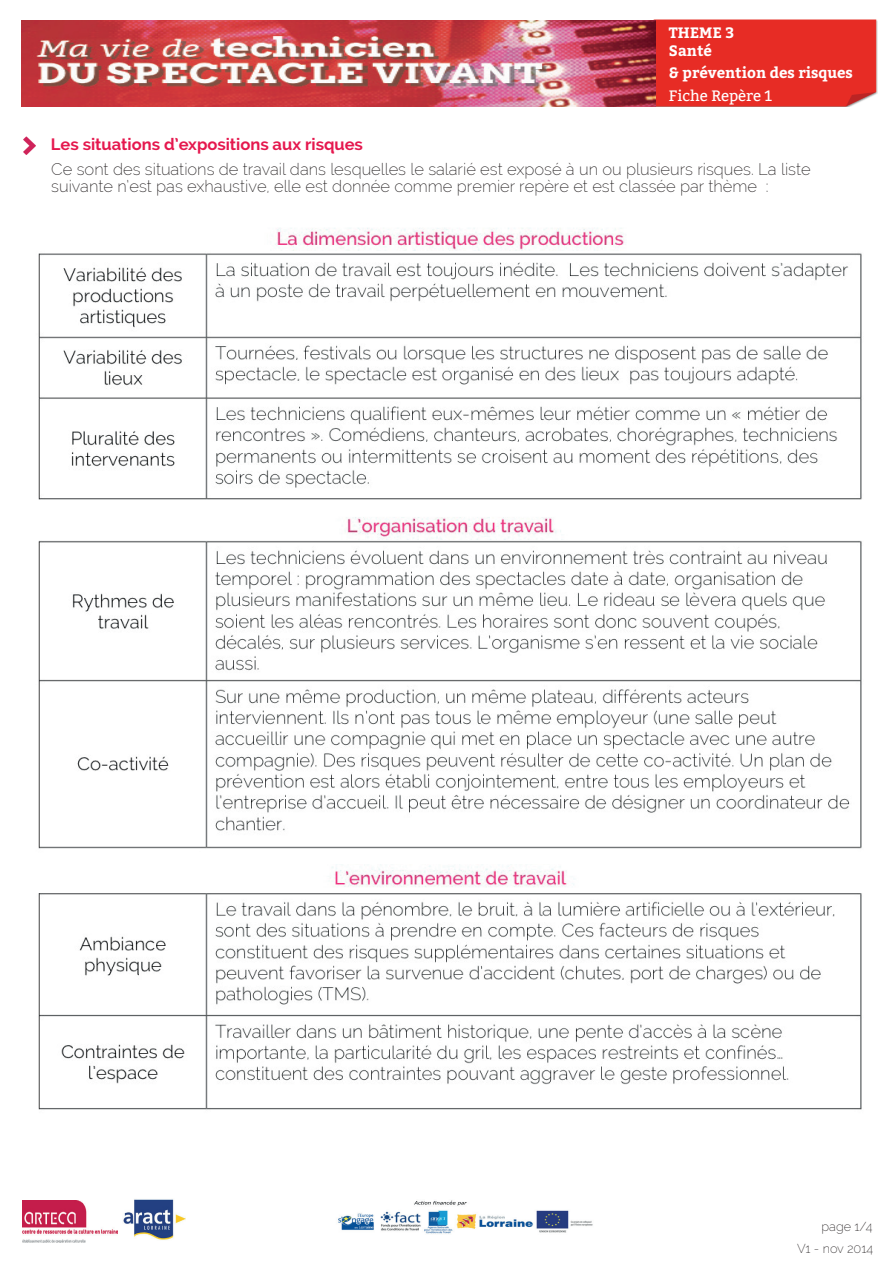
<style>
.page{position:relative;width:893px;height:1263px;background:#fff}
.page>*{position:absolute;margin:0;border:0;box-sizing:border-box;transform-origin:0 0}
.t1{font:200 16.5px/16.5px "Raleway";color:#231f20}
.t2{font:700 16.5px "Raleway";color:#e5184e}
.t3{font:700 15px/18px "Bitter";color:#fff}
.t4{font:15px "Bitter";color:#fff}
.t5{font:200 12.75px/22.2px "Raleway";color:#231f20;text-align:right}
</style>
<div class="page">
<img style="left:21px;top:19px;width:856px;height:88px">
<img style="left:338px;top:1200px;width:255px;height:34px">
<img style="left:22px;top:1201px;width:95px;height:41px">
<img style="left:123px;top:1199px;width:62px;height:41px">
<img style="left:23px;top:137px;width:13px;height:18px">
<img style="left:38px;top:228px;width:824px;height:882px">
<p class="t2" style="left:51px;top:135px;width:314px">Les situations d’expositions aux risques</p>
<p class="t3" style="left:669px;top:23px;width:67px">THEME 3<br>Santé</p>
<p class="t3" style="left:669px;top:64px;width:185px">&amp; prévention des risques</p>
<p class="t4" style="left:669px;top:87px;width:105px">Fiche Repère 1</p>
<p class="t1" style="left:51px;top:161px;width:761px">Ce sont des situations de travail dans lesquelles le salarié est exposé à un ou plusieurs risques. La liste suivante n’est pas exhaustive, elle est donnée comme premier repère et est classée par thème :</p>
<p class="t5" style="left:797px;top:1215px;width:78px">page 1/4<br>V1 - nov 2014</p>
</div>
